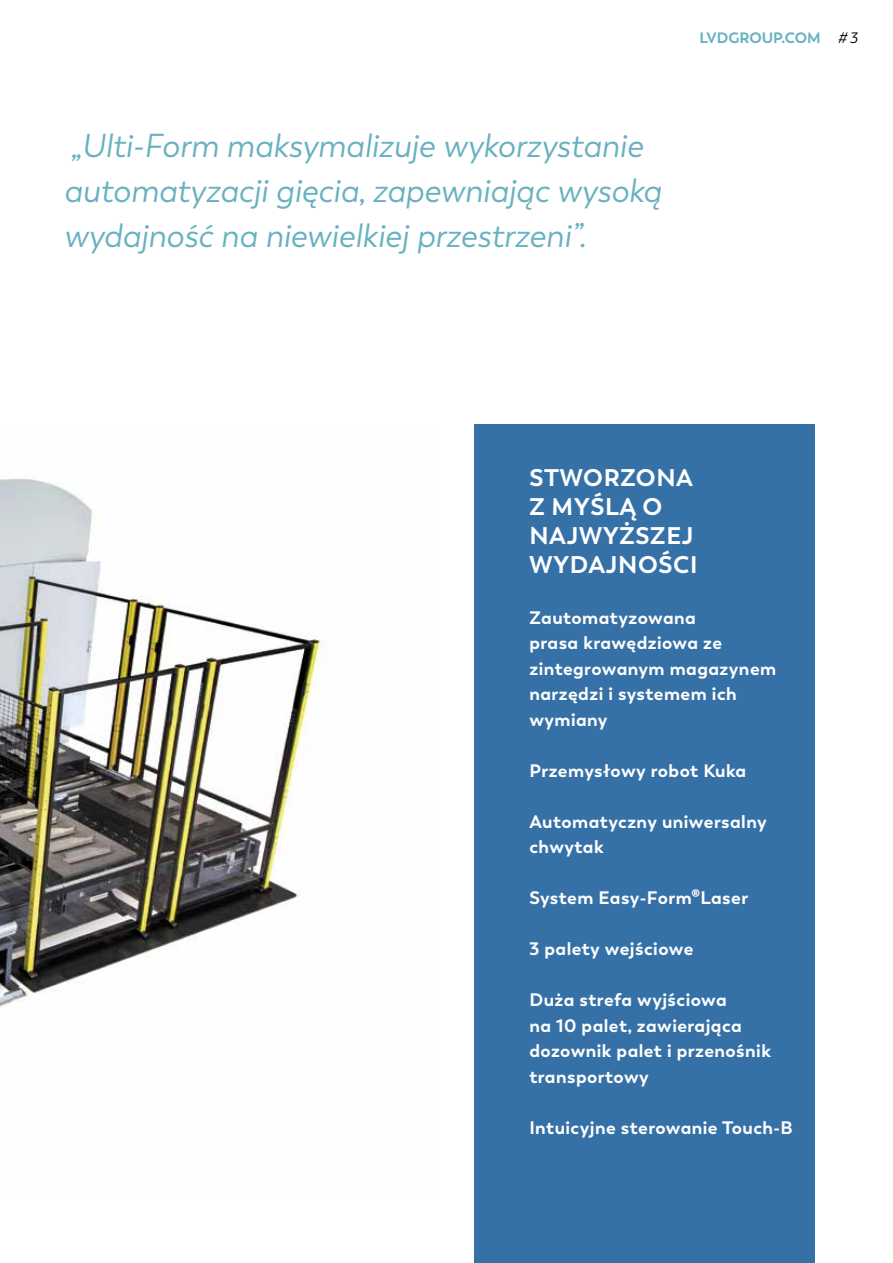
<style>
.page{position:relative;width:893px;height:1263px;background:#fff}
.page>*{position:absolute;margin:0;border:0;box-sizing:border-box;transform-origin:0 0}
.t1{font:italic 33px/45px "Trenda";color:#68b1c0}
.t2{font:700 24px/28.8px "Trenda";letter-spacing:.025em;color:#fff}
.t3{font:700 18px/25.5px "Trenda";letter-spacing:.025em;color:#fff}
.t4{font:700 15px "Trenda";color:#68b1c0}
.s1{font-weight:400;font-style:italic;color:#000}
</style>
<div class="page">
<img style="left:0;top:478px;width:327px;height:529px">
<div style="left:474px;top:425px;width:340px;height:838px;background:#3571a7"></div>
<h1 class="t1" style="left:64px;top:124px;width:599px">„Ulti-Form maksymalizuje wykorzystanie automatyzacji gięcia, zapewniając wysoką wydajność na niewielkiej przestrzeni”.</h1>
<p class="t4" style="left:699px;top:28px;width:160px">LVDGROUP.COM <span class="s1"># 3</span></p>
<h2 class="t2" style="left:529px;top:464px;width:169px">STWORZONA<br>Z MYŚLĄ O<br>NAJWYŻSZEJ<br>WYDAJNOŚCI</h2>
<p class="t3" style="left:529px;top:605px;width:248px">Zautomatyzowana<br>prasa krawędziowa ze zintegrowanym magazynem narzędzi i systemem ich wymiany</p>
<p class="t3" style="left:529px;top:758px;width:218px">Przemysłowy robot Kuka</p>
<p class="t3" style="left:529px;top:809px;width:239px">Automatyczny uniwersalny chwytak</p>
<p class="t3" style="left:529px;top:885px;width:220px">System Easy-Form®Laser</p>
<p class="t3" style="left:529px;top:936px;width:166px">3 palety wejściowe</p>
<p class="t3" style="left:529px;top:987px;width:243px">Duża strefa wyjściowa<br>na 10 palet, zawierająca dozownik palet i przenośnik transportowy</p>
<p class="t3" style="left:529px;top:1115px;width:265px">Intuicyjne sterowanie Touch-B</p>
</div>
